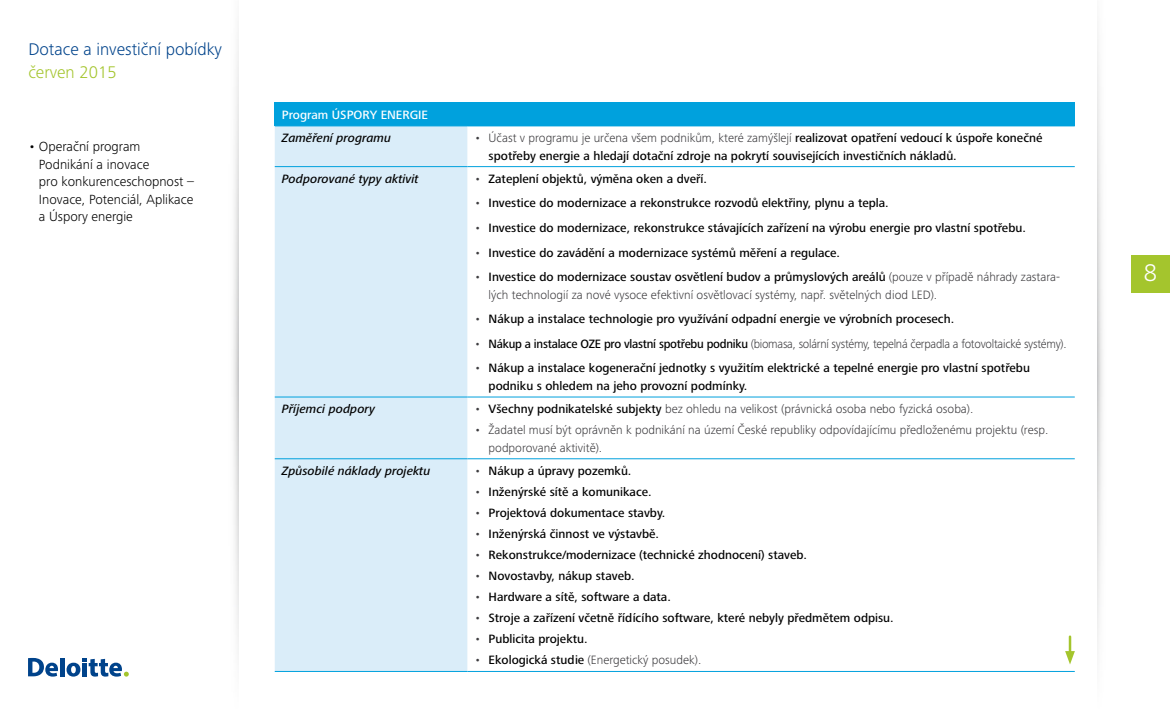
<style>
.page{position:relative;width:1170px;height:709px;background:#fff}
.page>*{position:absolute;margin:0;border:0;box-sizing:border-box;transform-origin:0 0}
.t1{font:300 25px "Frutiger Next Pro";color:#fff}
.t2{font:300 17.5px "Frutiger Next Pro";color:#00438b}
.t3{font:300 17.5px "Frutiger Next Pro";color:#a4c52d}
.t4{font:300 13.75px/17.5px "Frutiger Next Pro";color:#000}
.t5{font:500 12.5px/17.5px "Frutiger Next Pro";color:#000}
.t6{font:300 12.5px/17.5px "Frutiger Next Pro";color:#3e3d40}
.t7{font:300 12.5px "Frutiger Next Pro";letter-spacing:-.02em;color:#3e3d40;scale:.96 1}
.t8{font:italic 500 12.5px "Frutiger Next Pro";color:#000}
.t9{font:500 12.5px "Frutiger Next Pro";color:#fff}
.s1{font-weight:300;color:#3e3d40}
.s2{font-weight:500;color:#000}
</style>
<div class="page">
<div style="left:1130px;top:255px;width:39px;height:38px;background:#a4c52d"></div>
<hr style="left:1068px;top:636px;width:3px;height:20px;background:#a4c52d">
<svg style="left:1065px;top:651px;width:9px;height:13px"></svg>
<hr style="left:60px;top:658px;width:4px;height:18px;background:#00438b">
<svg style="left:28px;top:658px;width:30px;height:18px"></svg>
<svg style="left:66px;top:658px;width:63px;height:18px"></svg>
<img style="left:233px;top:51px;width:5px;height:586px">
<img style="left:1097px;top:37px;width:6px;height:613px">
<div style="left:275px;top:103px;width:799px;height:23px;background:#00a1dd"></div>
<div style="left:275px;top:127px;width:192px;height:544px;background:#daedf9"></div>
<hr style="left:275px;top:102px;width:192px;height:1px;background:#00a1dd">
<hr style="left:467px;top:102px;width:607px;height:1px;background:#00a1dd">
<hr style="left:275px;top:126px;width:192px;height:1px;background:#00a1dd">
<hr style="left:467px;top:126px;width:607px;height:1px;background:#00a1dd">
<hr style="left:275px;top:166px;width:192px;height:1px;background:#00a1dd">
<hr style="left:467px;top:166px;width:607px;height:1px;background:#00a1dd">
<hr style="left:275px;top:397px;width:192px;height:1px;background:#00a1dd">
<hr style="left:467px;top:397px;width:607px;height:1px;background:#00a1dd">
<hr style="left:275px;top:458px;width:192px;height:1px;background:#00a1dd">
<hr style="left:467px;top:458px;width:607px;height:1px;background:#00a1dd">
<hr style="left:275px;top:671px;width:192px;height:1px;background:#00a1dd">
<hr style="left:467px;top:671px;width:607px;height:1px;background:#00a1dd">
<h2 class="t2" style="left:28px;top:39px;width:195px">Dotace a investiční pobídky</h2>
<h2 class="t3" style="left:28px;top:62px;width:90px">červen 2015</h2>
<p class="t4" style="left:39px;top:138px;width:156px;text-indent:-11px">• Operační program<br>Podnikání a inovace<br>pro konkurenceschopnost –<br>Inovace, Potenciál, Aplikace a Úspory energie</p>
<p class="t9" style="left:282px;top:107px;width:148px">Program ÚSPORY ENERGIE</p>
<p class="t8" style="left:282px;top:131px;width:111px">Zaměření programu</p>
<p class="t5" style="left:488px;top:129px;width:555px;text-indent:-14px"><span class="s1">• Účast v programu je určena všem podnikům, které zamýšlejí</span> realizovat opatření vedoucí k úspoře konečné spotřeby energie a hledají dotační zdroje na pokrytí souvisejících investičních nákladů.</p>
<p class="t8" style="left:282px;top:171px;width:138px">Podporované typy aktivit</p>
<p class="t5" style="left:474px;top:170px;width:234px"><span class="s1">•</span> Zateplení objektů, výměna oken a dveří.</p>
<p class="t5" style="left:474px;top:194px;width:416px"><span class="s1">•</span> Investice do modernizace a rekonstrukce rozvodů elektřiny, plynu a tepla.</p>
<p class="t5" style="left:474px;top:219px;width:553px"><span class="s1">•</span> Investice do modernizace, rekonstrukce stávajících zařízení na výrobu energie pro vlastní spotřebu.</p>
<p class="t5" style="left:474px;top:243px;width:367px"><span class="s1">•</span> Investice do zavádění a modernizace systémů měření a regulace.</p>
<p class="t6" style="left:488px;top:268px;width:573px;text-indent:-14px">• <span class="s2">Investice do modernizace soustav osvětlení budov a průmyslových areálů</span> (pouze v případě náhrady zastara&shy;lých technologií za nové vysoce efektivní osvětlovací systémy, např. světelných diod LED).</p>
<p class="t5" style="left:474px;top:310px;width:481px"><span class="s1">•</span> Nákup a instalace technologie pro využívání odpadní energie ve výrobních procesech.</p>
<p class="t7" style="left:474px;top:336px;width:618px">• <span class="s2">Nákup a instalace OZE pro vlastní spotřebu podniku</span> (biomasa, solární systémy, tepelná čerpadla a fotovoltaické systémy).</p>
<p class="t5" style="left:488px;top:359px;width:543px;text-indent:-14px"><span class="s1">•</span> Nákup a instalace kogenerační jednotky s využitím elektrické a tepelné energie pro vlastní spotřebu podniku s ohledem na jeho provozní podmínky.</p>
<p class="t8" style="left:282px;top:402px;width:95px">Příjemci podpory</p>
<p class="t6" style="left:474px;top:400px;width:500px">• <span class="s2">Všechny podnikatelské subjekty</span> bez ohledu na velikost (právnická osoba nebo fyzická osoba).</p>
<p class="t6" style="left:488px;top:421px;width:561px;text-indent:-14px">• Žadatel musí být oprávněn k podnikání na území České republiky odpovídajícímu předloženému projektu (resp. podporované aktivitě).</p>
<p class="t8" style="left:282px;top:463px;width:150px">Způsobilé náklady projektu</p>
<p class="t5" style="left:474px;top:462px;width:158px"><span class="s1">•</span> Nákup a úpravy pozemků.</p>
<p class="t5" style="left:474px;top:483px;width:179px"><span class="s1">•</span> Inženýrské sítě a komunikace.</p>
<p class="t5" style="left:474px;top:504px;width:192px"><span class="s1">•</span> Projektová dokumentace stavby.</p>
<p class="t5" style="left:474px;top:525px;width:186px"><span class="s1">•</span> Inženýrská činnost ve výstavbě.</p>
<p class="t5" style="left:474px;top:546px;width:334px"><span class="s1">•</span> Rekonstrukce/modernizace (technické zhodnocení) staveb.</p>
<p class="t5" style="left:474px;top:567px;width:162px"><span class="s1">•</span> Novostavby, nákup staveb.</p>
<p class="t5" style="left:474px;top:588px;width:198px"><span class="s1">•</span> Hardware a sítě, software a data.</p>
<p class="t5" style="left:474px;top:609px;width:421px"><span class="s1">•</span> Stroje a zařízení včetně řídícího software, které nebyly předmětem odpisu.</p>
<p class="t5" style="left:474px;top:630px;width:115px"><span class="s1">•</span> Publicita projektu.</p>
<p class="t6" style="left:474px;top:651px;width:228px">• <span class="s2">Ekologická studie</span> (Energetický posudek).</p>
<h1 class="t1" style="left:1143px;top:259px;width:15px">8</h1>
</div>
